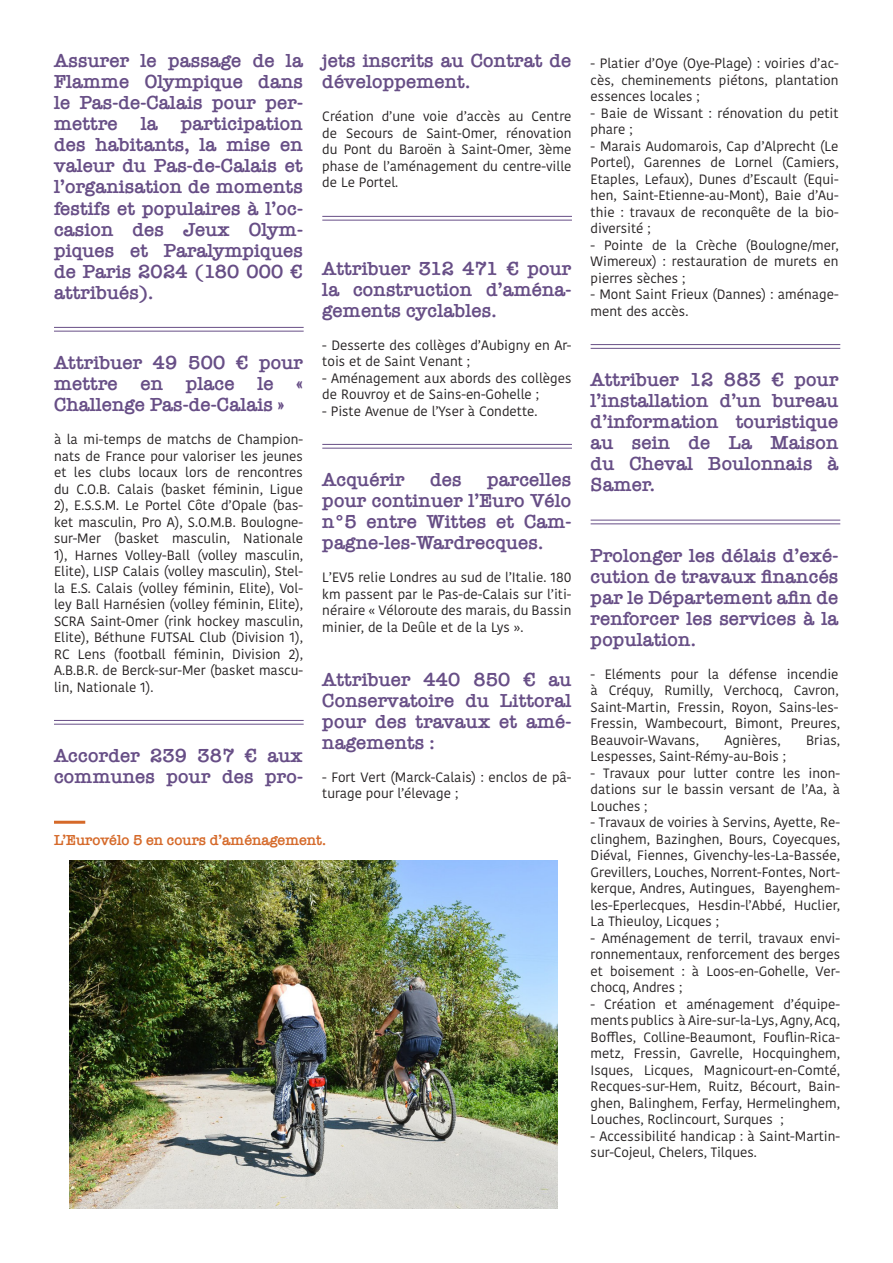
<style>
.page{position:relative;width:893px;height:1263px;background:#fff}
.page>*{position:absolute;margin:0;border:0;box-sizing:border-box;transform-origin:0 0}
.t1{font:600 19.5px/21px "American Typewriter";color:#674e86;text-align:justify}
.t2{font:600 15px "American Typewriter";letter-spacing:-.01em;color:#d56929}
.t3{font:13.5px/16.5px "Kohinoor Bangla";color:#231f20;text-align:justify}
</style>
<div class="page">
<hr style="left:54px;top:327px;width:250px;height:1px;background:#674e86">
<hr style="left:54px;top:331px;width:250px;height:1px;background:#674e86">
<hr style="left:54px;top:720px;width:250px;height:1px;background:#674e86">
<hr style="left:54px;top:724px;width:250px;height:1px;background:#674e86">
<hr style="left:322px;top:216px;width:250px;height:1px;background:#674e86">
<hr style="left:322px;top:220px;width:250px;height:1px;background:#674e86">
<hr style="left:322px;top:444px;width:250px;height:1px;background:#674e86">
<hr style="left:322px;top:448px;width:250px;height:1px;background:#674e86">
<hr style="left:591px;top:344px;width:249px;height:1px;background:#674e86">
<hr style="left:591px;top:348px;width:249px;height:1px;background:#674e86">
<hr style="left:591px;top:520px;width:249px;height:1px;background:#674e86">
<hr style="left:591px;top:523px;width:249px;height:1px;background:#674e86">
<img style="left:70px;top:860px;width:487px;height:349px">
<hr style="left:54px;top:821px;width:31px;height:3px;background:#d56929">
<p class="t1" style="left:54px;top:50px;width:251px">Assurer le passage de la Flamme Olympique dans le Pas-de-Calais pour per&shy;mettre la participation des habitants, la mise en valeur du Pas-de-Calais et l’organisation de moments festifs et populaires à l’oc&shy;casion des Jeux Olym&shy;piques et Paralympiques de Paris 2024 (180 000 € attribués).</p>
<p class="t1" style="left:54px;top:352px;width:251px">Attribuer 49 500 € pour mettre en place le « Challenge Pas-de-Calais »</p>
<p class="t3" style="left:54px;top:431px;width:251px">à la mi-temps de matchs de Champion&shy;nats de France pour valoriser les jeunes et les clubs locaux lors de rencontres du C.O.B. Calais (basket féminin, Ligue 2), E.S.S.M. Le Portel Côte d’Opale (bas&shy;ket masculin, Pro A), S.O.M.B. Boulogne&shy;sur-Mer (basket masculin, Nationale 1), Harnes Volley-Ball (volley masculin, Elite), LISP Calais (volley masculin), Stel&shy;la E.S. Calais (volley féminin, Elite), Vol&shy;ley Ball Harnésien (volley féminin, Elite), SCRA Saint-Omer (rink hockey masculin, Elite), Béthune FUTSAL Club (Division 1), RC Lens (football féminin, Division 2), A.B.B.R. de Berck-sur-Mer (basket mascu&shy;lin, Nationale 1).</p>
<p class="t1" style="left:54px;top:745px;width:251px">Accorder 239 387 € aux communes pour des pro-</p>
<p class="t1" style="left:322px;top:50px;width:251px">jets inscrits au Contrat de développement.</p>
<p class="t3" style="left:322px;top:108px;width:251px">Création d’une voie d’accès au Centre de Secours de Saint-Omer, rénovation du Pont du Baroën à Saint-Omer, 3ème phase de l’aménagement du centre-ville de Le Portel.</p>
<p class="t1" style="left:322px;top:257px;width:251px">Attribuer 312 471 € pour la construction d’aména&shy;gements cyclables.</p>
<p class="t3" style="left:322px;top:336px;width:251px">- Desserte des collèges d’Aubigny en Ar&shy;tois et de Saint Venant ;</p>
<p class="t3" style="left:322px;top:369px;width:251px">- Aménagement aux abords des collèges de Rouvroy et de Sains-en-Gohelle ;</p>
<p class="t3" style="left:322px;top:402px;width:217px">- Piste Avenue de l’Yser à Condette.</p>
<p class="t1" style="left:322px;top:469px;width:84px">Acquérir</p>
<p class="t1" style="left:430px;top:469px;width:33px">des</p>
<p class="t1" style="left:322px;top:469px;width:251px;text-indent:165px">parcelles pour continuer l’Euro Vélo n°5 entre Wittes et Cam&shy;pagne-les-Wardrecques.</p>
<p class="t3" style="left:322px;top:569px;width:251px">L’EV5 relie Londres au sud de l’Italie. 180 km passent par le Pas-de-Calais sur l’iti&shy;néraire « Véloroute des marais, du Bassin minier, de la Deûle et de la Lys ».</p>
<p class="t1" style="left:322px;top:668px;width:251px">Attribuer 440 850 € au Conservatoire du Littoral pour des travaux et amé&shy;nagements :</p>
<p class="t3" style="left:322px;top:768px;width:251px">- Fort Vert (Marck-Calais) : enclos de pâ&shy;turage pour l’élevage ;</p>
<p class="t2" style="left:54px;top:829px;width:274px">L’Eurovélo 5 en cours d’aménagement.</p>
<p class="t3" style="left:591px;top:55px;width:249px">- Platier d’Oye (Oye-Plage) : voiries d’ac&shy;cès, cheminements piétons, plantation essences locales ;</p>
<p class="t3" style="left:591px;top:104px;width:249px">- Baie de Wissant : rénovation du petit phare ;</p>
<p class="t3" style="left:591px;top:137px;width:249px">- Marais Audomarois, Cap d’Alprecht (Le Portel), Garennes de Lornel (Camiers, Etaples, Lefaux), Dunes d’Escault (Equi&shy;hen, Saint-Etienne-au-Mont), Baie d’Au&shy;thie : travaux de reconquête de la bio&shy;diversité ;</p>
<p class="t3" style="left:591px;top:236px;width:249px">- Pointe de la Crèche (Boulogne/mer, Wimereux) : restauration de murets en pierres sèches ;</p>
<p class="t3" style="left:591px;top:286px;width:249px">- Mont Saint Frieux (Dannes) : aménage&shy;ment des accès.</p>
<p class="t1" style="left:591px;top:369px;width:249px">Attribuer 12 883 € pour l’installation d’un bureau d’information touristique au sein de La Maison du Cheval Boulonnais à Samer.</p>
<p class="t1" style="left:591px;top:544px;width:249px">Prolonger les délais d’exé&shy;cution de travaux financés par le Département afin de renforcer les services à la population.</p>
<p class="t3" style="left:591px;top:665px;width:251px">- Eléments pour la défense incendie à Créquy, Rumilly, Verchocq, Cavron, Saint-Martin, Fressin, Royon, Sains-les-Fressin, Wambecourt, Bimont, Preures, Beauvoir-Wavans,</p>
<p class="t3" style="left:724px;top:731px;width:58px">Agnières,</p>
<p class="t3" style="left:806px;top:731px;width:35px">Brias,</p>
<p class="t3" style="left:591px;top:748px;width:197px">Lespesses, Saint-Rémy-au-Bois ;</p>
<p class="t3" style="left:591px;top:764px;width:251px">- Travaux pour lutter contre les inon&shy;dations sur le bassin versant de l’Aa, à Louches ;</p>
<p class="t3" style="left:591px;top:814px;width:251px">- Travaux de voiries à Servins, Ayette, Re&shy;clinghem, Bazinghen, Bours, Coyecques, Diéval, Fiennes, Givenchy-les-La-Bassée, Grevillers, Louches, Norrent-Fontes, Nort&shy;kerque, Andres, Autingues, Bayenghem&shy;les-Eperlecques, Hesdin-l’Abbé, Huclier, La Thieuloy, Licques ;</p>
<p class="t3" style="left:591px;top:929px;width:251px">- Aménagement de terril, travaux envi&shy;ronnementaux, renforcement des berges et boisement : à Loos-en-Gohelle, Ver&shy;chocq, Andres ;</p>
<p class="t3" style="left:591px;top:995px;width:251px">- Création et aménagement d’équipe&shy;ments publics à Aire-sur-la-Lys, Agny, Acq, Boffles, Colline-Beaumont, Fouflin-Rica&shy;metz, Fressin, Gavrelle, Hocquinghem, Isques, Licques, Magnicourt-en-Comté, Recques-sur-Hem, Ruitz, Bécourt, Bain&shy;ghen, Balinghem, Ferfay, Hermelinghem, Louches, Roclincourt, Surques ;</p>
<p class="t3" style="left:591px;top:1127px;width:251px">- Accessibilité handicap : à Saint-Martin&shy;sur-Cojeul, Chelers, Tilques.</p>
</div>
